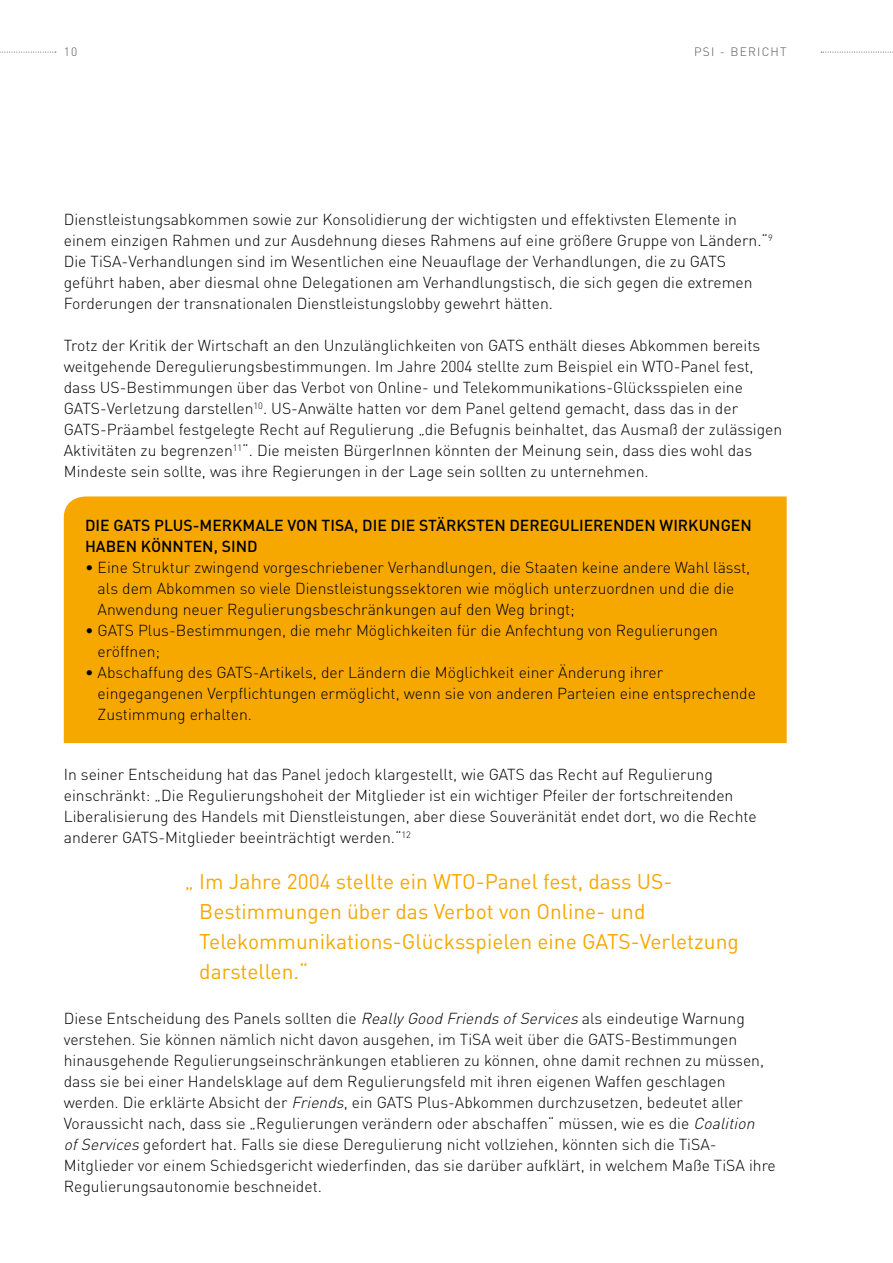
<style>
.page{position:relative;width:893px;height:1263px;background:#fff}
.page>*{position:absolute;margin:0;border:0;box-sizing:border-box;transform-origin:0 0}
.t1{font:21px/30px "DIN";color:#f7a800}
.t2{font:300 15.75px/21px "DIN";color:#000}
.t3{font:500 15.75px/21px "DIN";color:#000}
.t4{font:300 12px "DIN";letter-spacing:.1em;color:#58585a}
.s1{font-style:italic}
</style>
<div class="page">
<svg style="left:821px;top:52px;width:72px;height:1px"></svg>
<svg style="left:0;top:52px;width:56px;height:1px"></svg>
<div style="left:64px;top:496px;width:723px;height:247px;background:#f7a800"></div>
<p class="t4" style="left:64px;top:45px;width:15px">10</p>
<p class="t4" style="left:694px;top:45px;width:94px">PSI - Bericht</p>
<p class="t2" style="left:64px;top:209px;width:710px">Dienstleistungsabkommen sowie zur Konsolidierung der wichtigsten und effektivsten Elemente in einem einzigen Rahmen und zur Ausdehnung dieses Rahmens auf eine größere Gruppe von Ländern.“<sup>9<br></sup>Die TiSA-Verhandlungen sind im Wesentlichen eine Neuauflage der Verhandlungen, die zu GATS geführt haben, aber diesmal ohne Delegationen am Verhandlungstisch, die sich gegen die extremen Forderungen der transnationalen Dienstleistungslobby gewehrt hätten.</p>
<p class="t2" style="left:64px;top:335px;width:720px">Trotz der Kritik der Wirtschaft an den U nzulänglichkeiten von GATS enthält dieses Abkommen bereits weitgehende Deregulierungsbestimmungen. Im Jahre 2004 stellte zum Beispiel ein WTO-Panel fest, dass US-Bestimmungen über das Verbot von Online- und Telekommunikations-Glücksspielen eine GATS-Verletzung darstellen<sup>10</sup>. US-Anwälte hatten vor dem Panel geltend gemacht, dass das in der GATS-Präambel festgelegte Recht auf Regulierung „die Befugnis beinhaltet, das Ausmaß der zulässigen Aktivitäten zu begrenzen<sup>11</sup>“. Die meisten BürgerInnen könnten der Meinung sein, dass dies wohl das Mindeste sein sollte, was ihre Regierungen in der Lage sein sollten zu unternehmen.</p>
<p class="t3" style="left:85px;top:514px;width:668px">DIE GATS PLUS-MERKMALE VON TISA, DIE DIE STÄRKSTEN DEREGULIERENDEN WIRKUNGEN<br>HABEN KÖNNTEN, SIND</p>
<p class="t2" style="left:98px;top:556px;width:654px;text-indent:-13px">• Eine Struktur zwingend vorgeschriebener Verhandlungen, die Staaten keine andere Wahl lässt, als dem Abkommen so viele Dienstleistungssektoren wie möglich unterzuordnen und die die<br>Anwendung neuer Regulierungsbeschränkungen auf den Weg bringt;</p>
<p class="t2" style="left:98px;top:619px;width:622px;text-indent:-13px">• GATS Plus-Bestimmungen, die mehr Möglichkeiten für die Anfechtung von Regulierungen eröffnen;</p>
<p class="t2" style="left:98px;top:661px;width:660px;text-indent:-13px">• Abschaffung des GATS-Artikels, der Ländern die Möglichkeit einer Änderung ihrer eingegangenen Verpflichtungen ermöglicht, wenn sie von anderen Parteien eine entsprechende<br>Zustimmung erhalten.</p>
<p class="t2" style="left:64px;top:763px;width:694px">In seiner Entscheidung hat das Panel jedoch klargestellt, wie GATS das Recht auf Regulierung einschränkt: „Die Regulierungshoheit der Mitglieder ist ein wichtiger Pfeiler der fortschreitenden Liberalisierung des Handels mit Dienstleistungen, aber diese Souveränität endet dort, wo die Rechte anderer GATS-Mitglieder beeinträchtigt werden.“<sup>12</sup></p>
<h1 class="t1" style="left:199px;top:866px;width:541px;text-indent:-14px">„ Im Jahre 2004 stellte ein WTO-Panel fest, dass US-Bestimmungen über das Verbot von Online- und Telekommunikations-Glücksspielen eine GATS-Verletzung darstellen.“</h1>
<p class="t2" style="left:64px;top:1007px;width:713px">D iese Entscheidung des Panels sollten die <span class="s1">ReallyGood Friends ofServices</span> als eindeutige Warnung verstehen. Sie können nämlich nicht davon ausgehen, im TiSA weit über die GATS-Bestimmungen hinausgehende Regulierungseinschränkungen etablieren zu können, ohne damit rechnen zu müssen, dass sie bei einer Handelsklage auf dem Regulierungsfeld mit ihren eigenen Waffen geschlagen werden. D ie erklärte Absicht der <span class="s1">Friends</span>, ein GATS Plus-Abkommen durchzusetzen, bedeutet aller Voraussicht nach, dass sie „Regulierungen verändern oder abschaffen“ müssen, wie es die <span class="s1">Coalition ofServices</span> gefordert hat. Falls sie diese Deregulierung nicht vollziehen, könnten sich die TiSA-Mitglieder vor einem Schiedsgericht wiederfinden, das sie darüber aufklärt, in welchem Maße TiSA ihre Regulierungsautonomie beschneidet.</p>
</div>
